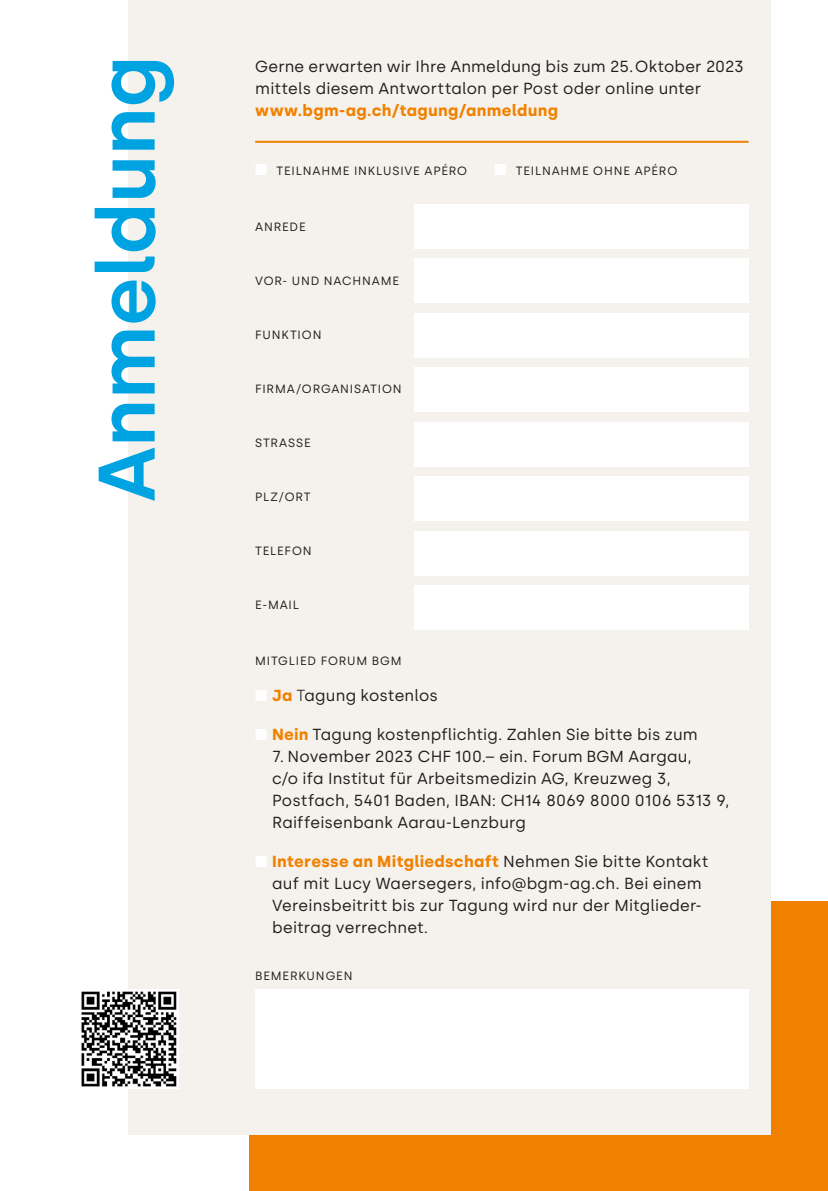
<style>
.page{position:relative;width:828px;height:1191px;background:#fff}
.page>*{position:absolute;margin:0;border:0;box-sizing:border-box;transform-origin:0 0}
.t1{font:600 80px "Silka";letter-spacing:-.005em;color:#00a3e2}
.t2{font:16px/22px "Silka";letter-spacing:.01em;color:#1d1d1b}
.t3{font:700 16px "Silka";letter-spacing:.025em;color:#f08100}
.t4{font:12px "Silka";letter-spacing:.07em;color:#1d1d1b}
.s1{color:#fff}
.s2{font-weight:700;color:#f08100}
.s3{font-weight:300}
</style>
<div class="page">
<div style="left:249px;top:901px;width:579px;height:290px;background:#f08100"></div>
<div style="left:129px;top:0;width:642px;height:1134px;background:#f5f1ec"></div>
<div style="left:414px;top:204px;width:334px;height:44px;background:#fff"></div>
<div style="left:414px;top:259px;width:334px;height:44px;background:#fff"></div>
<div style="left:414px;top:313px;width:334px;height:44px;background:#fff"></div>
<div style="left:414px;top:368px;width:334px;height:44px;background:#fff"></div>
<div style="left:414px;top:422px;width:334px;height:44px;background:#fff"></div>
<div style="left:414px;top:477px;width:334px;height:44px;background:#fff"></div>
<div style="left:414px;top:531px;width:334px;height:44px;background:#fff"></div>
<div style="left:414px;top:586px;width:334px;height:44px;background:#fff"></div>
<div style="left:255px;top:989px;width:493px;height:100px;background:#fff"></div>
<img style="left:81px;top:989px;width:97px;height:100px">
<hr style="left:255px;top:141px;width:493px;height:2px;background:#f08100">
<h1 class="t1" style="left:79px;top:502px;width:448px;rotate:-90deg">Anmeldung</h1>
<p class="t2" style="left:255px;top:55px;width:490px">Gerne erwarten wir Ihre Anmeldung bis zum 25.Oktober 2023 mittels diesem Antworttalon per Post oder online unter</p>
<p class="t3" style="left:255px;top:101px;width:304px">www.bgm-ag.ch/tagung/anmeldung</p>
<p class="t4" style="left:255px;top:164px;width:213px"><span class="s1">■</span> TEILNAHME INKLUSIVE APÉRO</p>
<p class="t4" style="left:494px;top:164px;width:184px"><span class="s1">■</span> TEILNAHME OHNE APÉRO</p>
<p class="t4" style="left:255px;top:220px;width:52px">ANREDE</p>
<p class="t4" style="left:255px;top:274px;width:145px">VOR- UND NACHNAME</p>
<p class="t4" style="left:255px;top:328px;width:68px">FUNKTION</p>
<p class="t4" style="left:255px;top:382px;width:148px">FIRMA/ORGANISATION</p>
<p class="t4" style="left:255px;top:436px;width:57px">STRASSE</p>
<p class="t4" style="left:255px;top:490px;width:57px">PLZ/ORT</p>
<p class="t4" style="left:255px;top:544px;width:58px">TELEFON</p>
<p class="t4" style="left:255px;top:598px;width:46px">E-MAIL</p>
<p class="t4" style="left:255px;top:653px;width:148px">MITGLIED FORUM BGM</p>
<p class="t2" style="left:255px;top:684px;width:184px"><span class="s1">■</span> <span class="s2">Ja</span> <span class="s3">T</span>agung kostenlos</p>
<p class="t2" style="left:255px;top:723px;width:444px"><span class="s1">■</span> <span class="s2">Nein</span> Tagung kostenpflichtig. Zahlen Sie bitte bis zum</p>
<p class="t2" style="left:272px;top:745px;width:459px">7. November 2023 CHF 100.– ein. Forum BGM Aargau,<br>c/o ifa Institut für Arbeitsmedizin AG, Kreuzweg 3, Postfach, 5401 Baden, IBAN: CH14 8069 8000 0106 5313 9, Raiffeisenbank Aarau-Lenzburg</p>
<p class="t2" style="left:272px;top:850px;width:438px;text-indent:-17px"><span class="s1">■</span> <span class="s2">Interesse an Mitgliedschaft</span> Nehmen Sie bitte Kontakt auf mit Lucy Waersegers, info@bgm-ag.ch. Bei einem Vereinsbeitritt bis zur Tagung wird nur der Mitglieder&shy;beitrag verrechnet.</p>
<p class="t4" style="left:255px;top:968px;width:99px">BEMERKUNGEN</p>
</div>
